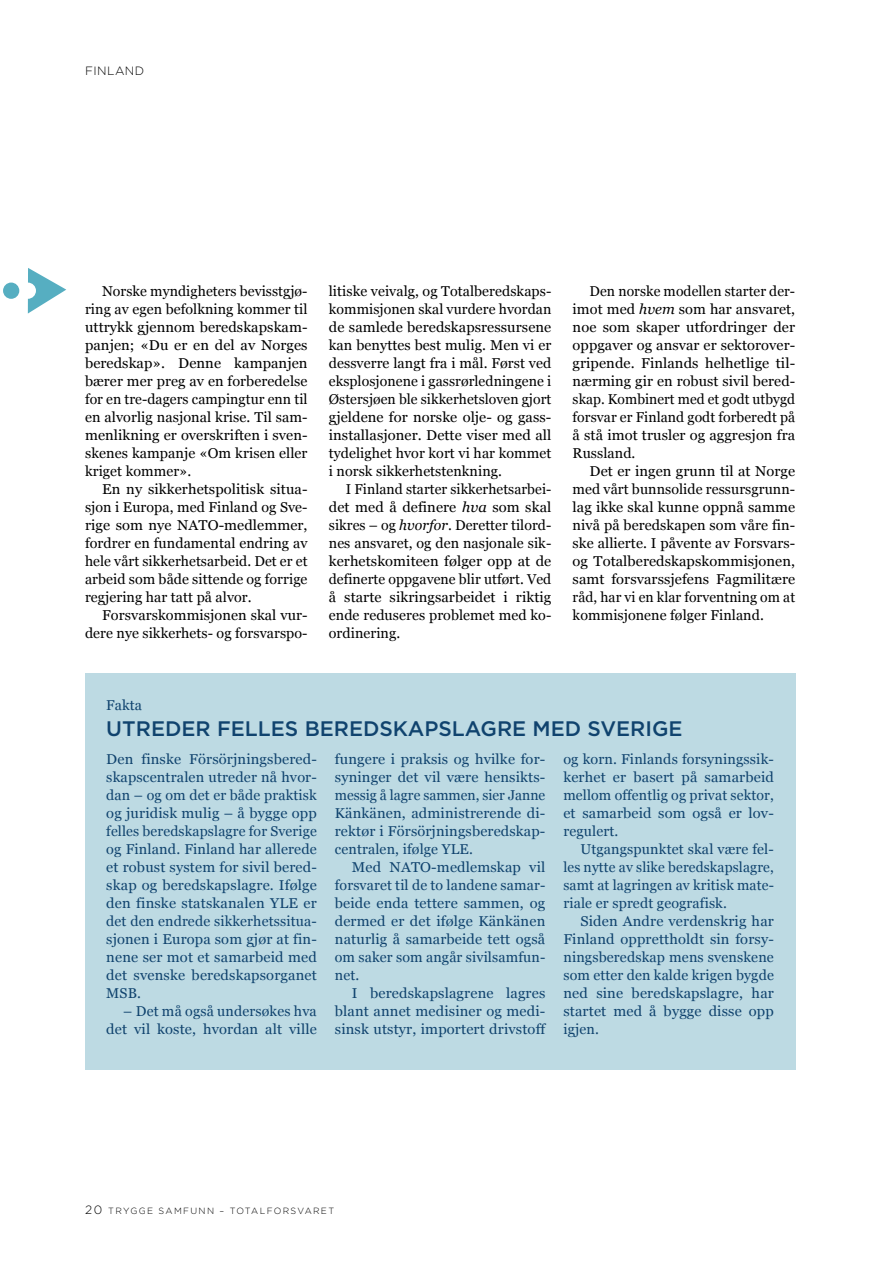
<style>
.page{position:relative;width:893px;height:1263px;background:#fff}
.page>*{position:absolute;margin:0;border:0;box-sizing:border-box;transform-origin:0 0}
.t1{font:500 21px "Gotham";color:#10436e}
.t2{font:14.25px/18px "Georgia";letter-spacing:.005em;color:#000;text-align:justify}
.t3{font:14.25px/18px "Georgia";letter-spacing:.01em;color:#10436e;text-align:justify}
.t4{font:300 12px "Gotham";letter-spacing:.04em;color:#000}
.t5{font:300 9px "Gotham";letter-spacing:.15em;color:#000}
.s1{font-style:italic}
.s2{font-size:12px}
</style>
<div class="page">
<div style="left:85px;top:674px;width:710px;height:396px;background:#bddae3"></div>
<svg style="left:28px;top:268px;width:38px;height:46px"></svg>
<div style="left:3px;top:283px;width:16px;height:16px;background:#56aec1;border-radius:50%"></div>
<p class="t4" style="left:85px;top:64px;width:61px">FINLAND</p>
<p class="t2" style="left:85px;top:281px;width:224px;text-indent:17px">Norske myndigheters bevisstgjø&shy;ring av egen befolkning kommer til uttrykk gjennom beredskapskam&shy;panjen; «Du er en del av Norges beredskap». Denne kampanjen bærer mer preg av en forberedelse for en tre-dagers campingtur enn til en alvorlig nasjonal krise. Til sam&shy;menlikning er overskriften i sven&shy;skenes kampanje «Om krisen eller kriget kommer».</p>
<p class="t2" style="left:85px;top:479px;width:224px;text-indent:17px">En ny sikkerhetspolitisk situa&shy;sjon i Europa, med Finland og Sve&shy;rige som nye NATO-medlemmer, fordrer en fundamental endring av hele vårt sikkerhetsarbeid. Det er et arbeid som både sittende og forrige regjering har tatt på alvor.</p>
<p class="t2" style="left:85px;top:605px;width:224px;text-align:right">Forsvarskommisjonen skal vur&shy;dere nye sikkerhets- og forsvarspo-</p>
<p class="t2" style="left:329px;top:281px;width:224px">litiske veivalg, og Totalberedskaps&shy;kommisjonen skal vurdere hvordan de samlede beredskapsressursene kan benyttes best mulig. Men vi er dessverre langt fra i mål. Først ved eksplosjonene i gassrørledningene i Østersjøen ble sikkerhetsloven gjort gjeldene for norske olje- og gass&shy;installasjoner. Dette viser med all tydelighet hvor kort vi har kommet i norsk sikkerhetstenkning.</p>
<p class="t2" style="left:329px;top:479px;width:224px;text-indent:17px">I Finland starter sikkerhetsarbei&shy;det med å definere <span class="s1">hva</span> som skal sikres – og <span class="s1">hvorfor</span>. Deretter tilord&shy;nes ansvaret, og den nasjonale sik&shy;kerhetskomiteen følger opp at de definerte oppgavene blir utført. Ved å starte sikringsarbeidet i riktig ende reduseres problemet med ko&shy;ordinering.</p>
<p class="t2" style="left:573px;top:281px;width:224px;text-indent:17px">Den norske modellen starter der&shy;imot med <span class="s1">hvem</span> som har ansvaret, noe som skaper utfordringer der oppgaver og ansvar er sektorover&shy;gripende. Finlands helhetlige til&shy;nærming gir en robust sivil bered&shy;skap. Kombinert med et godt utbygd forsvar er Finland godt forberedt på å stå imot trusler og aggresjon fra Russland.</p>
<p class="t2" style="left:573px;top:461px;width:224px;text-indent:17px">Det er ingen grunn til at Norge med vårt bunnsolide ressursgrunn&shy;lag ikke skal kunne oppnå samme nivå på beredskapen som våre fin&shy;ske allierte. I påvente av Forsvars&shy;og Totalberedskapskommisjonen, samt forsvarssjefens Fagmilitære råd, har vi en klar forventning om at kommisjonene følger Finland.</p>
<p class="t3" style="left:106px;top:695px;width:37px">Fakta</p>
<h1 class="t1" style="left:106px;top:714px;width:578px">UTREDER FELLES BEREDSKAPSLAGRE MED SVERIGE</h1>
<p class="t3" style="left:106px;top:749px;width:212px">Den finske Försörjningsbered&shy;skapscentralen utreder nå hvor&shy;dan – og om det er både praktisk og juridisk mulig – å bygge opp felles beredskapslagre for Sverige og Finland. Finland har allerede et robust system for sivil bered&shy;skap og beredskapslagre. Ifølge den finske statskanalen YLE er det den endrede sikkerhetssitua&shy;sjonen i Europa som gjør at fin&shy;nene ser mot et samarbeid med det svenske beredskapsorganet MSB.</p>
<p class="t3" style="left:106px;top:1001px;width:212px;text-align:right">– Det må også undersøkes hva det vil koste, hvordan alt ville</p>
<p class="t3" style="left:563px;top:749px;width:212px">og korn. Finlands forsyningssik&shy;kerhet er basert på samarbeid mellom offentlig og privat sektor, et samarbeid som også er lov&shy;regulert.</p>
<p class="t3" style="left:563px;top:839px;width:212px;text-indent:17px">Utgangspunktet skal være fel&shy;les nytte av slike beredskapslagre, samt at lagringen av kritisk mate&shy;riale er spredt geografisk.</p>
<p class="t3" style="left:563px;top:911px;width:212px;text-indent:17px">Siden Andre verdenskrig har Finland opprettholdt sin forsy&shy;ningsberedskap mens svenskene som etter den kalde krigen bygde ned sine beredskapslagre, har startet med å bygge disse opp igjen.</p>
<p class="t3" style="left:335px;top:749px;width:212px">fungere i praksis og hvilke for&shy;syninger det vil være hensikts&shy;messig å lagre sammen, sier Janne Känkänen, administrerende di&shy;rektør i Försörjningsberedskap&shy;centralen, ifølge YLE.</p>
<p class="t3" style="left:335px;top:857px;width:212px;text-indent:17px">Med NATO-medlemskap vil forsvaret til de to landene samar&shy;beide enda tettere sammen, og dermed er det ifølge Känkänen naturlig å samarbeide tett også om saker som angår sivilsamfun&shy;net.</p>
<p class="t3" style="left:335px;top:983px;width:212px;text-indent:17px">I beredskapslagrene lagres blant annet medisiner og medi&shy;sinsk utstyr, importert drivstoff</p>
<p class="t5" style="left:85px;top:1205px;width:251px"><span class="s2">20</span> TRYGGE SAMFUNN – TOTALFORSVARET</p>
</div>
